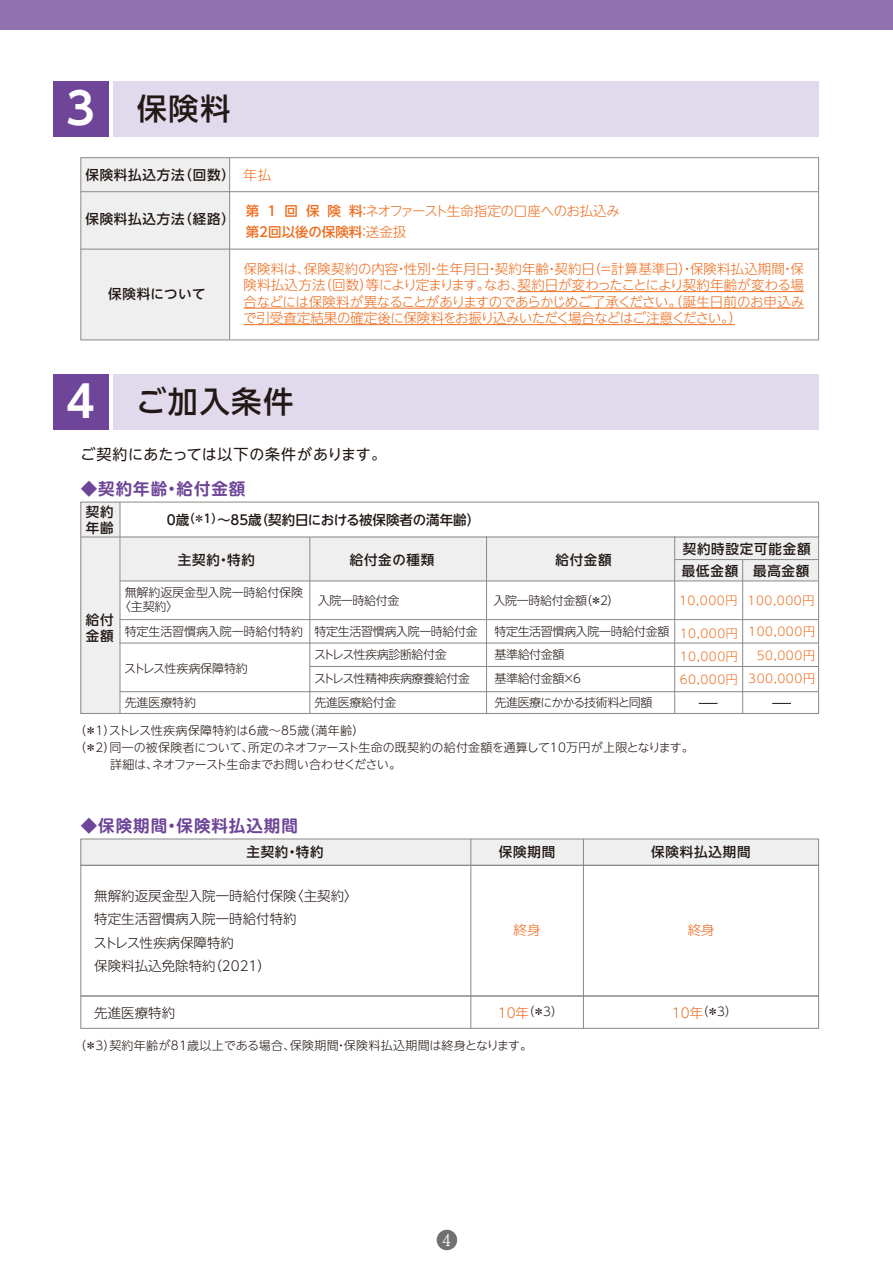
<style>
.page{position:relative;width:893px;height:1263px;background:#fff}
.page>*{position:absolute;margin:0;border:0;box-sizing:border-box;transform-origin:0 0}
.t1{font:500 30px "UD Shin Go NT Pro";letter-spacing:.06em;color:#221815}
.t2{font:17.4px "Marumin Old Std N R";color:#fff}
.t3{font:700 16.5px "UD Shin M Go Pro De";letter-spacing:.06em;color:#6e4598}
.t4{font:15px "UD Shin Go NT Pro";letter-spacing:.035em;color:#221815}
.t5{font:300 13.5px/16.5px "UD Shin Go NT Pro";letter-spacing:-.025em;color:#ed6d1f}
.t6{font:500 13.5px/16px "UD Shin Go NT Pro";letter-spacing:.06em;color:#221815}
.t7{font:300 13.5px/23.5px "UD Shin Go NT Pro";color:#221815}
.t8{font:500 13.5px "UD Shin Go NT Pro";color:#221815}
.t9{font:500 13.5px "UD Shin Go NT Pro";letter-spacing:.025em;color:#221815}
.t10{font:300 12px/23.5px "UD Shin Go NT Pro";letter-spacing:-.03em;color:#221815}
.t11{font:300 12px "UD Shin Go NT Pro";letter-spacing:.025em;color:#221815}
.t12{font:300 12px/23.2px "UD Shin Go NT Pro";letter-spacing:.05em;color:#ed6d1f;text-align:justify}
.t13{font:300 12px "UD Shin Go NT Pro";letter-spacing:.01em;color:#221815}
.t14{font:300 12px/13.5px "UD Shin Go NT Pro";letter-spacing:-.01em;color:#221815}
.t15{font:300 12px "UD Shin Go NT Pro";letter-spacing:-.055em;color:#221815}
.s1{font-family:"UD Shin Go NT Pro De";font-weight:700;font-size:43.5px;color:#fff}
.s2{font-weight:300;color:#ed6d1f}
.s3{font-weight:500}
.s4{font-size:13.5px;color:#ed6d1f}
</style>
<div class="page">
<div style="left:121px;top:536px;width:697px;height:45px;background:#efefef"></div>
<div style="left:81px;top:158px;width:149px;height:182px;background:#efefef"></div>
<div style="left:80px;top:157px;width:739px;height:183px;border:1px solid #898989"></div>
<hr style="left:229px;top:158px;width:1px;height:182px;background:#898989">
<hr style="left:81px;top:191px;width:738px;height:1px;background:#898989">
<div style="left:113px;top:81px;width:706px;height:56px;background:#e1d9ec"></div>
<div style="left:53px;top:81px;width:55px;height:56px;background:#6e4598"></div>
<hr style="left:518px;top:291px;width:286px;height:1px;background:#ed6d1f">
<hr style="left:244px;top:308px;width:560px;height:1px;background:#ed6d1f">
<hr style="left:244px;top:324px;width:491px;height:1px;background:#ed6d1f">
<div style="left:0;top:0;width:893px;height:29px;background:#9070af"></div>
<div style="left:113px;top:374px;width:706px;height:56px;background:#e1d9ec"></div>
<div style="left:53px;top:374px;width:55px;height:56px;background:#6e4598"></div>
<div style="left:81px;top:502px;width:39px;height:211px;background:#efefef"></div>
<div style="left:80px;top:502px;width:739px;height:212px;border:1px solid #898989"></div>
<hr style="left:120px;top:502px;width:1px;height:211px;background:#898989">
<hr style="left:81px;top:537px;width:738px;height:1px;background:#898989">
<hr style="left:120px;top:581px;width:699px;height:1px;background:#898989">
<hr style="left:120px;top:619px;width:699px;height:1px;background:#898989">
<hr style="left:120px;top:643px;width:699px;height:1px;background:#898989">
<hr style="left:310px;top:666px;width:509px;height:1px;background:#898989">
<div style="left:80px;top:995px;width:739px;height:34px;border:1px solid #898989"></div>
<div style="left:81px;top:839px;width:390px;height:26px;background:#efefef"></div>
<div style="left:471px;top:839px;width:112px;height:26px;background:#efefef"></div>
<div style="left:583px;top:839px;width:236px;height:26px;background:#efefef"></div>
<div style="left:80px;top:839px;width:739px;height:27px;border:1px solid #898989"></div>
<div style="left:80px;top:865px;width:739px;height:131px;border:1px solid #898989"></div>
<hr style="left:470px;top:839px;width:1px;height:189px;background:#898989">
<hr style="left:583px;top:839px;width:1px;height:189px;background:#898989">
<hr style="left:81px;top:249px;width:738px;height:1px;background:#898989">
<hr style="left:309px;top:537px;width:1px;height:176px;background:#898989">
<hr style="left:674px;top:536px;width:1px;height:177px;background:#898989">
<hr style="left:675px;top:559px;width:144px;height:1px;background:#898989">
<hr style="left:742px;top:559px;width:1px;height:154px;background:#898989">
<hr style="left:120px;top:691px;width:699px;height:1px;background:#898989">
<hr style="left:486px;top:536px;width:1px;height:177px;background:#898989">
<svg style="left:699px;top:703px;width:18px;height:1px"></svg>
<svg style="left:772px;top:703px;width:19px;height:1px"></svg>
<div style="left:437px;top:1230px;width:20px;height:20px;background:#727171;border-radius:50%"></div>
<h1 class="t1" style="left:66px;top:85px;width:166px"><span class="s1">3</span> 保険料</h1>
<p class="t6" style="left:85px;top:166px;width:187px">保険料払込方法（回数） <span class="s2">年払</span></p>
<p class="t6" style="left:85px;top:210px;width:151px">保険料払込方法（経路）</p>
<p class="t5" style="left:246px;top:200px;width:376px;line-height:21px"><span class="s3">第 1 回保 険料</span>：ネオファースト生命指定の口座へのお払込み<span class="s3">第2回以後の保険料</span>：送金扱</p>
<p class="t5" style="left:243px;top:260px;width:563px;text-align:justify">保険料は、保険契約の内容・性別・生年月日・契約年齢・契約日（＝計算基準日）・保険料払込期間・保険料払込方法（回数）等により定まります。なお、契約日が変わったことにより契約年齢が変わる場合などには保険料が異なることがありますのであらかじめご了承ください。（誕生日前のお申込みで引受査定結果の確定後に保険料をお振り込みいただく場合などはご注意ください。）</p>
<p class="t9" style="left:108px;top:282px;width:99px">保険料について</p>
<h1 class="t1" style="left:66px;top:378px;width:229px"><span class="s1">4</span> ご加入条件</h1>
<p class="t4" style="left:80px;top:442px;width:307px">ご契約にあたっては以下の条件があります。</p>
<p class="t3" style="left:81px;top:475px;width:166px">◆契約年齢・給付金額</p>
<p class="t8" style="left:167px;top:509px;width:315px">0歳<sup>（＊1）</sup>～85歳（契約日における被保険者の満年齢）</p>
<p class="t6" style="left:86px;top:504px;width:29px">契約年齢</p>
<p class="t6" style="left:86px;top:612px;width:29px">給付金額</p>
<p class="t6" style="left:178px;top:552px;width:79px">主契約・特約</p>
<p class="t6" style="left:350px;top:552px;width:86px">給付金の種類</p>
<p class="t6" style="left:555px;top:552px;width:58px">給付金額</p>
<p class="t6" style="left:682px;top:537px;width:130px;line-height:22.4px">契約時設定可能金額最低金額 最高金額</p>
<p class="t14" style="left:119px;top:585px;width:186px;text-indent:6px">無解約返戻金型入院一時給付保険〈主契約〉</p>
<p class="t14" style="left:125px;top:624px;width:180px">特定生活習慣病入院一時給付特約</p>
<p class="t14" style="left:124px;top:661px;width:125px">ストレス性疾病保障特約</p>
<p class="t10" style="left:125px;top:690px;width:73px">先進医療特約</p>
<p class="t10" style="left:318px;top:589px;width:83px">入院一時給付金</p>
<p class="t10" style="left:493px;top:589px;width:128px">入院一時給付金額（＊2）</p>
<p class="t12" style="left:679px;top:589px;width:137px">10,000円 100,000円</p>
<p class="t10" style="left:314px;top:619px;width:165px">特定生活習慣病入院一時給付金ストレス性疾病診断給付金<br>ストレス性精神疾病療養給付金先進医療給付金</p>
<p class="t10" style="left:494px;top:619px;width:176px">特定生活習慣病入院一時給付金額基準給付金額<br>基準給付金額×6<br>先進医療にかかる技術料と同額</p>
<p class="t12" style="left:680px;top:621px;width:60px">10,000円10,000円60,000円</p>
<p class="t12" style="left:748px;top:620px;width:68px;text-align:right">100,000円<br>50,000円<br>300,000円</p>
<p class="t11" style="left:74px;top:720px;width:292px">（＊1）ストレス性疾病保障特約は6歳～85歳（満年齢）</p>
<p class="t13" style="left:74px;top:738px;width:621px">（＊2）同一の被保険者について、所定のネオファースト生命の既契約の給付金額を通算して10万円が上限となります。</p>
<p class="t15" style="left:110px;top:755px;width:293px">詳細は、ネオファースト生命までお問い合わせください。</p>
<p class="t3" style="left:81px;top:812px;width:219px">◆保険期間・保険料払込期間</p>
<p class="t6" style="left:246px;top:843px;width:79px">主契約・特約</p>
<p class="t6" style="left:499px;top:843px;width:58px">保険期間</p>
<p class="t6" style="left:651px;top:843px;width:101px">保険料払込期間</p>
<p class="t7" style="left:94px;top:883px;width:266px">無解約返戻金型入院一時給付保険〈主契約〉特定生活習慣病入院一時給付特約<br>ストレス性疾病保障特約<br>保険料払込免除特約（2021）</p>
<p class="t7" style="left:94px;top:1000px;width:82px">先進医療特約</p>
<p class="t5" style="left:514px;top:921px;width:28px">終身</p>
<p class="t5" style="left:688px;top:921px;width:28px">終身</p>
<p class="t10" style="left:498px;top:999px;width:67px"><span class="s4">10年</span>（＊3）</p>
<p class="t10" style="left:672px;top:999px;width:67px"><span class="s4">10年</span>（＊3）</p>
<p class="t11" style="left:74px;top:1036px;width:459px">（＊3）契約年齢が81歳以上である場合、保険期間・保険料払込期間は終身となります。</p>
<p class="t2" style="left:442px;top:1230px;width:12px">4</p>
</div>
